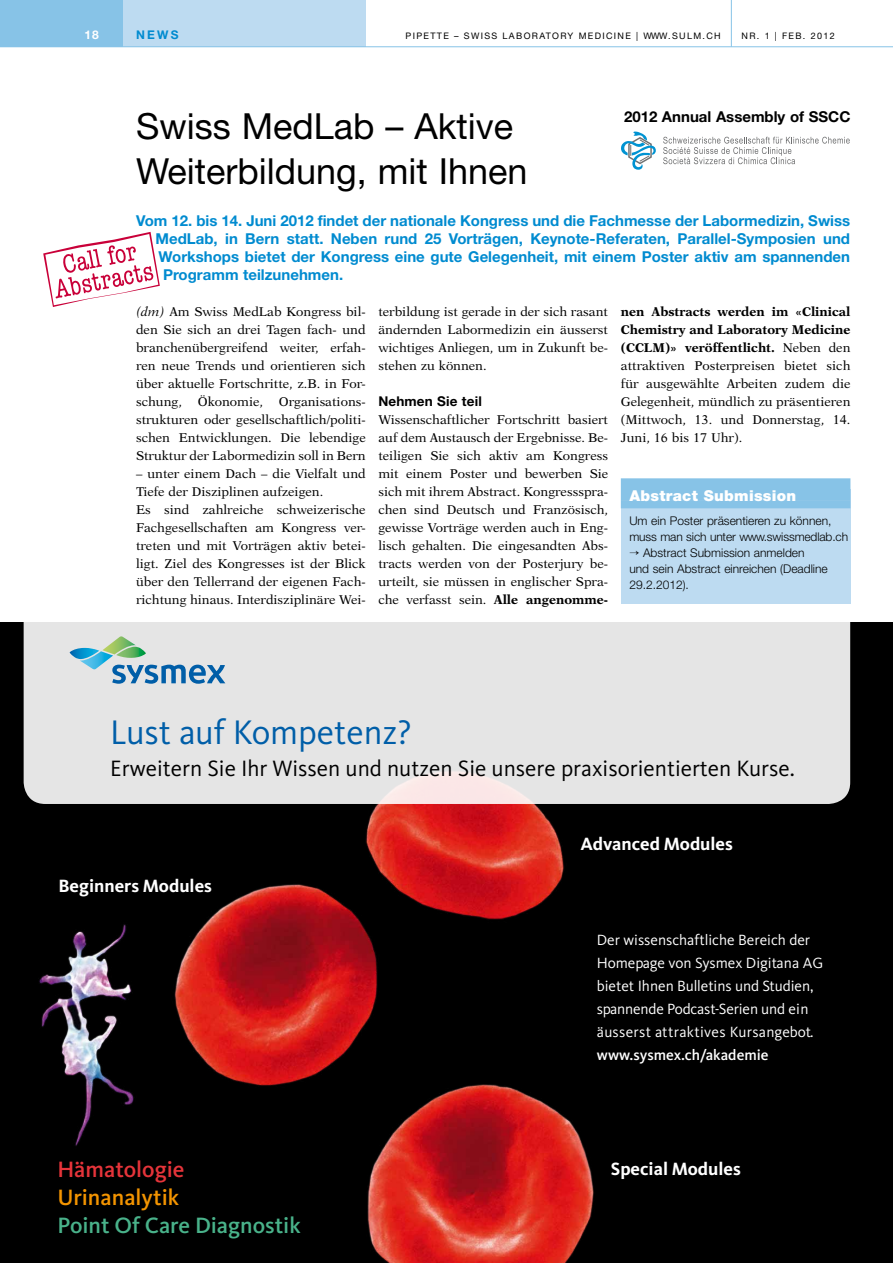
<style>
.page{position:relative;width:893px;height:1263px;background:#fff}
.page>*{position:absolute;margin:0;border:0;box-sizing:border-box;transform-origin:0 0}
.t1{font:36px/45px "Helvetica Neue";color:#000}
.t2{font:35.25px "Kievit";color:#005ea8}
.t3{font:22.95px "Kievit";color:#000}
.t4{font:500 22.95px "Kievit";color:#49b28a}
.t5{font:500 22.95px "Kievit";color:#f39400}
.t6{font:500 22.95px "Kievit";color:#e5343a}
.t7{font:700 18.45px "Kievit";color:#fff}
.t8{font:15.3px/23px "Kievit";color:#fff}
.t9{font:500 15.3px "Kievit";color:#fff}
.t10{font:700 15px "Helvetica Neue";color:#008bd0}
.t11{font:700 15px "Helvetica Neue";color:#000}
.t12{font:900 15px "Helvetica Neue";letter-spacing:.02em;color:#fff}
.t13{font:700 13.5px "Helvetica Neue";color:#000}
.t14{font:12.75px/18px "New Aster";color:#000;text-align:justify}
.t15{font:300 12px/15.8px "Helvetica Neue";color:#000}
.t16{font:700 12px "Helvetica Neue";color:#008bd0}
.t17{font:700 12px "Helvetica Neue";color:#fff}
.t18{font:9px "Helvetica Neue";letter-spacing:.15em;color:#000}
.s1{font-style:italic}
.s2{font-weight:700}
</style>
<div class="page">
<div style="left:0;top:0;width:365px;height:47px;background:#87c3e7"></div>
<hr style="left:731px;top:0;width:1px;height:47px;background:#87c3e7">
<div style="left:123px;top:0;width:242px;height:47px;background:#bddbf1"></div>
<hr style="left:0;top:46px;width:893px;height:1px;background:#87c3e7">
<div style="left:0;top:622px;width:893px;height:641px;background:#000"></div>
<img style="left:39px;top:924px;width:95px;height:222px">
<img style="left:367px;top:1084px;width:227px;height:179px">
<img style="left:174px;top:884px;width:229px;height:219px">
<img style="left:358px;top:804px;width:206px;height:146px">
<div style="left:24px;top:622px;width:826px;height:182px;background:#e5e5e5"></div>
<svg style="left:70px;top:636px;width:155px;height:48px;background:#afcad2"></svg>
<svg style="left:43px;top:232px;width:117px;height:75px"></svg>
<div style="left:621px;top:489px;width:229px;height:115px;background:#bddbf1"></div>
<div style="left:621px;top:478px;width:229px;height:23px;background:#87c3e7"></div>
<div style="left:621px;top:501px;width:229px;height:7px;background:#87c3e7"></div>
<svg style="left:621px;top:131px;width:35px;height:39px"></svg>
<svg style="left:663px;top:137px;width:187px;height:27px"></svg>
<p class="t17" style="left:84px;top:27px;width:16px">18</p>
<p class="t16" style="left:136px;top:27px;width:44px">news</p>
<p class="t18" style="left:405px;top:30px;width:317px">PIPETTE – SWISS LABORATORY MEDICINE | WWW.SULM.CH</p>
<p class="t18" style="left:742px;top:30px;width:95px">NR. 1 | FEB. 2012</p>
<h1 class="t1" style="left:136px;top:103px;width:393px">SWISS M EDLAB – AKTIVE<br>WEITERBILDUNG, MIT I HNEN</h1>
<p class="t11" style="left:624px;top:108px;width:196px">2012 Annual Assembly of SSCC</p>
<p class="t10" style="left:136px;top:211px;width:716px">Vom 12. bis 14. Juni 2012 findet der nationale Kongress und die Fachmesse der Labormedizin, Swiss</p>
<p class="t10" style="left:156px;top:229px;width:696px">MedLab, in Bern statt. Neben rund 25 Vorträgen, Keynote-Referaten, Parallel-Symposien und</p>
<p class="t10" style="left:159px;top:247px;width:693px">Workshops bietet der Kongress eine gute Gelegenheit, mit einem Poster aktiv am spannenden</p>
<p class="t10" style="left:163px;top:265px;width:182px">Programm teilzunehmen.</p>
<p class="t14" style="left:136px;top:303px;width:231px"><span class="s1">(dm)</span> Am Swiss MedLab Kongress bil&shy;den Sie sich an drei Tagen fach- und branchenübergreifend weiter, erfah&shy;ren neue Trends und orientieren sich über aktuelle Fortschritte, z.B. in For&shy;schung, Ökonomie, Organisations&shy;strukturen oder gesellschaftlich/politi&shy;schen Entwicklungen. Die lebendige Struktur der Labormedizin soll in Bern</p>
<p class="t14" style="left:136px;top:465px;width:231px;text-align:left">– unter einem Dach – die Vielfalt und Tiefe der Disziplinen aufzeigen.<br>Es sind zahlreiche schweizerische Fachgesellschaften am Kongress ver&shy;treten und mit Vorträgen aktiv betei&shy;ligt. Ziel des Kongresses ist der Blick über den Tellerrand der eigenen Fach&shy;richtung hinaus. Interdisziplinäre Wei-</p>
<p class="t14" style="left:621px;top:303px;width:231px"><span class="s2">nen Abstracts werden im «Clinical Chemistry and Laboratory Medicine (CCLM)» veröffentlicht.</span> Neben den attraktiven Posterpreisen bietet sich für ausgewählte Arbeiten zudem die Gelegenheit, mündlich zu präsentieren (Mittwoch, 13. und Donnerstag, 14.<br>Juni, 16 bis 17 Uhr).</p>
<p class="t14" style="left:378px;top:303px;width:231px">terbildung ist gerade in der sich rasant ändernden Labormedizin ein äusserst wichtiges Anliegen, um in Zukunft be&shy;stehen zu können.</p>
<p class="t13" style="left:378px;top:393px;width:105px">Nehmen Sie teil</p>
<p class="t14" style="left:378px;top:411px;width:231px">Wissenschaftlicher Fortschritt basiert auf dem Austausch der Ergebnisse. Be&shy;teiligen Sie sich aktiv am Kongress mit einem Poster und bewerben Sie sich mit ihrem Abstract. Kongressspra&shy;chen sind Deutsch und Französisch, gewisse Vorträge werden auch in Eng&shy;lisch gehalten. Die eingesandten Abs&shy;tracts werden von der Posterjury be&shy;urteilt, sie müssen in englischer Spra&shy;che verfasst sein. <span class="s2">Alle angenomme-</span></p>
<p class="t12" style="left:629px;top:486px;width:168px">Abstract Submission</p>
<p class="t15" style="left:629px;top:513px;width:220px">Um ein Poster präsentieren zu können, muss man sich unter www.swissmedlab.ch</p>
<p class="t15" style="left:629px;top:545px;width:200px">→ Abstract Submission anmelden<br>und sein Abstract einreichen (Deadline<br>29.2.2012).</p>
<h2 class="t2" style="left:110px;top:711px;width:303px">Lust auf Kompetenz?</h2>
<h3 class="t3" style="left:110px;top:754px;width:686px">Erweitern Sie Ihr Wissen und nutzen Sie unsere praxisorientierten Kurse.</h3>
<h3 class="t7" style="left:58px;top:874px;width:155px">Beginners Modules</h3>
<h3 class="t6" style="left:57px;top:1156px;width:129px">Hämatologie</h3>
<h3 class="t5" style="left:57px;top:1183px;width:123px">Urinanalytik</h3>
<h3 class="t4" style="left:57px;top:1211px;width:245px">Point Of Care Diagnostik</h3>
<h3 class="t7" style="left:580px;top:832px;width:154px">Advanced Modules</h3>
<p class="t8" style="left:597px;top:928px;width:228px">Der wissenschaftliche Bereich der Homepage von Sysmex Digitana AG bietet Ihnen Bulletins und Studien, spannende Podcast-Serien und ein äusserst attraktives Kursangebot.</p>
<p class="t9" style="left:597px;top:1045px;width:173px">www.sysmex.ch/akademie</p>
<h3 class="t7" style="left:611px;top:1157px;width:131px">Special Modules</h3>
</div>
